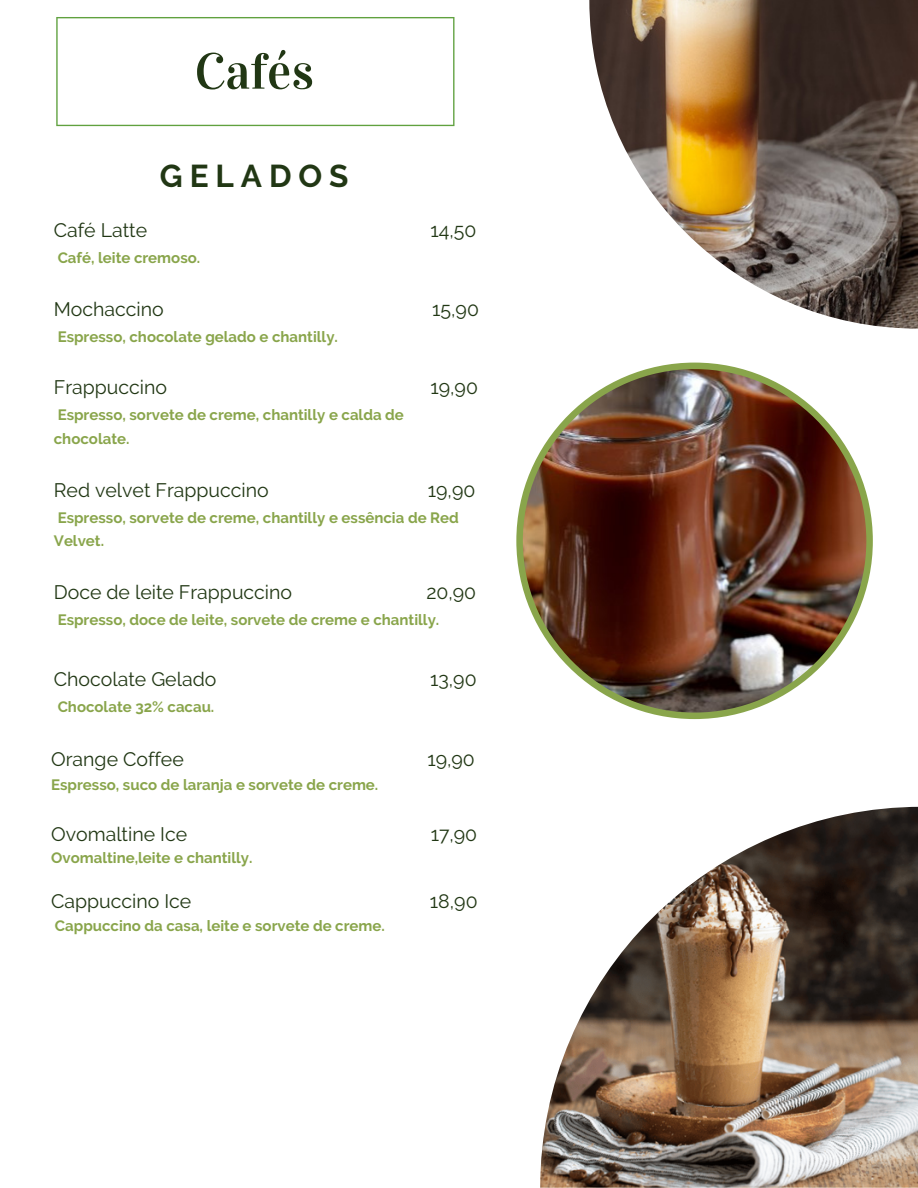
<style>
.page{position:relative;width:918px;height:1188px;background:#fff}
.page>*{position:absolute;margin:0;border:0;box-sizing:border-box;transform-origin:0 0}
.t1{font:50.55px "Vidaloka";color:#213714}
.t2{font:700 31.5px "Raleway";letter-spacing:.22em;color:#213714}
.t3{font:19.5px "Raleway";color:#213714}
.t4{font:700 15px/23.7px "Raleway";color:#89a54b}
</style>
<div class="page">
<svg style="left:56px;top:17px;width:398px;height:109px"></svg>
<img style="left:540px;top:807px;width:378px;height:381px">
<img style="left:589px;top:0;width:329px;height:329px">
<img style="left:516px;top:363px;width:357px;height:356px">
<h1 class="t1" style="left:195px;top:41px;width:121px">Cafés</h1>
<h2 class="t2" style="left:160px;top:157px;width:190px">GELADOS</h2>
<h3 class="t3" style="left:54px;top:219px;width:95px">Café Latte</h3>
<h3 class="t3" style="left:431px;top:219px;width:47px">14,50</h3>
<p class="t4" style="left:58px;top:246px;width:144px">Café, leite cremoso.</p>
<h3 class="t3" style="left:54px;top:297px;width:112px">Mochaccino</h3>
<h3 class="t3" style="left:432px;top:297px;width:48px">15,90</h3>
<p class="t4" style="left:58px;top:324px;width:282px">Espresso, chocolate gelado e chantilly.</p>
<h3 class="t3" style="left:54px;top:376px;width:115px">Frappuccino</h3>
<h3 class="t3" style="left:431px;top:376px;width:49px">19,90</h3>
<p class="t4" style="left:54px;top:403px;width:352px">Espresso, sorvete de creme, chantilly e calda de chocolate.</p>
<h3 class="t3" style="left:54px;top:479px;width:216px">Red velvet Frappuccino</h3>
<h3 class="t3" style="left:428px;top:479px;width:49px">19,90</h3>
<p class="t4" style="left:54px;top:506px;width:407px">Espresso, sorvete de creme, chantilly e essência de Red<br>Velvet.</p>
<h3 class="t3" style="left:54px;top:581px;width:240px">Doce de leite Frappuccino</h3>
<h3 class="t3" style="left:426px;top:581px;width:51px">20,90</h3>
<p class="t4" style="left:58px;top:608px;width:383px">Espresso, doce de leite, sorvete de creme e chantilly.</p>
<h3 class="t3" style="left:54px;top:668px;width:164px">Chocolate Gelado</h3>
<h3 class="t3" style="left:430px;top:668px;width:48px">13,90</h3>
<p class="t4" style="left:58px;top:695px;width:158px">Chocolate 32% cacau.</p>
<h3 class="t3" style="left:51px;top:748px;width:134px">Orange Coffee</h3>
<h3 class="t3" style="left:427px;top:748px;width:49px">19,90</h3>
<p class="t4" style="left:51px;top:773px;width:329px">Espresso, suco de laranja e sorvete de creme.</p>
<h3 class="t3" style="left:51px;top:822px;width:138px">Ovomaltine Ice</h3>
<h3 class="t3" style="left:431px;top:822px;width:48px">17,90</h3>
<p class="t4" style="left:51px;top:846px;width:203px">Ovomaltine,leite e chantilly.</p>
<h3 class="t3" style="left:51px;top:890px;width:142px">Cappuccino Ice</h3>
<h3 class="t3" style="left:430px;top:890px;width:49px">18,90</h3>
<p class="t4" style="left:55px;top:914px;width:331px">Cappuccino da casa, leite e sorvete de creme.</p>
</div>
